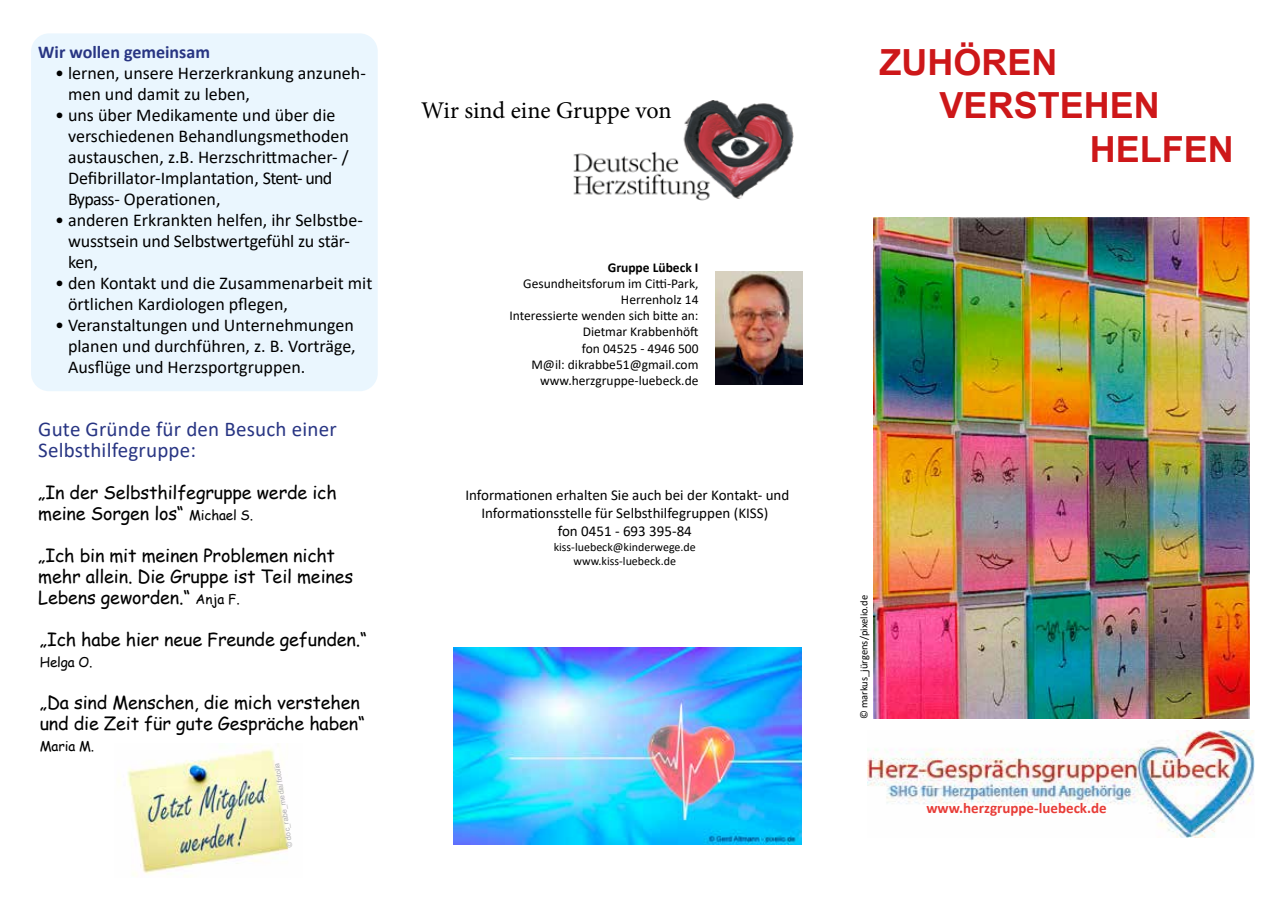
<style>
.page{position:relative;width:1272px;height:902px;background:#fff}
.page>*{position:absolute;margin:0;border:0;box-sizing:border-box;transform-origin:0 0}
.t1{font:700 36px "Arial";color:#cd1719}
.t2{font:24px "Minion Pro";letter-spacing:-.005em;color:#000}
.t3{font:21px/21px "Calibri";letter-spacing:.01em;color:#283583}
.t4{font:18px/21px "Calibri";color:#000}
.t5{font:18px/21px "Comic Sans MS";letter-spacing:-.01em;color:#000}
.t6{font:700 18px "Calibri";color:#283583}
.t7{font:15px/18px "Calibri";color:#000;text-align:center}
.t8{font:700 15px "Calibri";color:#e83c37}
.t9{font:13.5px/16.2px "Calibri";color:#000;text-align:right}
.t10{font:13.5px "Comic Sans MS";letter-spacing:-.01em;color:#000}
.t11{font:700 13.5px "Calibri";color:#000}
.t12{font:12px/14.4px "Calibri";color:#000;text-align:center}
.t13{font:10.5px "Calibri";color:#000}
.t14{font:7.5px "Arial";color:#b0b0b0}
.s1{font-size:13.5px}
</style>
<div class="page">
<div style="left:31px;top:33px;width:347px;height:358px;background:#eaf6fe;border-radius:18px"></div>
<img style="left:127px;top:748px;width:162px;height:129px">
<img style="left:867px;top:730px;width:387px;height:107px">
<img style="left:453px;top:647px;width:348px;height:197px">
<img style="left:715px;top:271px;width:88px;height:113px">
<img style="left:873px;top:218px;width:376px;height:500px">
<img style="left:573px;top:100px;width:220px;height:101px">
<p class="t6" style="left:38px;top:39px;width:173px">Wir wollen gemeinsam</p>
<p class="t4" style="left:68px;top:62px;width:299px;text-indent:-13px">• lernen, unsere Herzerkrankung anzuneh&shy;men und damit zu leben,</p>
<p class="t4" style="left:68px;top:104px;width:282px;text-indent:-13px">• uns über Medikamente und über die verschiedenen Behandlungsmethoden austauschen, z.B. Herzschrittmacher- / Defibrillator-Implantation, Stent- und Bypass- Operationen,</p>
<p class="t4" style="left:68px;top:209px;width:296px;text-indent:-13px">• anderen Erkrankten helfen, ihr Selbstbe&shy;wusstsein und Selbstwertgefühl zu stär&shy;ken,</p>
<p class="t4" style="left:68px;top:272px;width:306px;text-indent:-13px">• den Kontakt und die Zusammenarbeit mit örtlichen Kardiologen pflegen,</p>
<p class="t4" style="left:68px;top:314px;width:289px;text-align:justify;text-indent:-13px">• Veranstaltungen und Unternehmungen planen und durchführen, z. B. Vorträge, Ausflüge und Herzsportgruppen.</p>
<p class="t3" style="left:38px;top:418px;width:300px">Gute Gründe für den Besuch einer<br>Selbsthilfegruppe:</p>
<p class="t5" style="left:38px;top:481px;width:300px">„In der Selbsthilfegruppe werde ich meine Sorgen los“ <span class="s1">Michael S.</span></p>
<p class="t5" style="left:38px;top:544px;width:316px">„Ich bin mit meinen Problemen nicht mehr allein. Die Gruppe ist Teil meines<br>Lebens geworden.“ <span class="s1">Anja F.</span></p>
<p class="t5" style="left:40px;top:628px;width:329px">„Ich habe hier neue Freunde gefunden.“</p>
<p class="t10" style="left:40px;top:652px;width:54px">Helga O.</p>
<p class="t5" style="left:40px;top:691px;width:327px">„Da sind Menschen, die mich verstehen und die Zeit für gute Gespräche haben“</p>
<p class="t10" style="left:40px;top:736px;width:56px">Maria M.</p>
<p class="t14" style="left:285px;top:848px;width:87px;rotate:-99deg">© doc_rabe_media/fotolia</p>
<h2 class="t2" style="left:421px;top:94px;width:252px">Wir sind eine Gruppe von</h2>
<p class="t11" style="left:607px;top:257px;width:92px">Gruppe Lübeck I</p>
<p class="t9" style="left:509px;top:275px;width:191px">Gesundheitsforum im Citti-Park,<br>Herrenholz 14<br>Interessierte wenden sich bitte an:<br>Dietmar Krabbenhöft<br>fon 04525 - 4946 500<br>M@il: dikrabbe51@gmail.com www.herzgruppe-luebeck.de</p>
<p class="t7" style="left:465px;top:486px;width:325px">Informationen erhalten Sie auch bei der Kontakt- und<br>Informationsstelle für Selbsthilfegruppen (KISS)<br>fon 0451 - 693 395-84</p>
<p class="t12" style="left:553px;top:539px;width:144px">kiss-luebeck@kinderwege.de www.kiss-luebeck.de</p>
<h1 class="t1" style="left:879px;top:37px;width:179px">ZUHÖREN</h1>
<h1 class="t1" style="left:939px;top:80px;width:222px">VERSTEHEN</h1>
<h1 class="t1" style="left:1089px;top:123px;width:145px">HELFEN</h1>
<p class="t13" style="left:856px;top:719px;width:126px;rotate:-90deg">© markus_jürgens/pixelio.de</p>
<p class="t8" style="left:926px;top:797px;width:182px">www.herzgruppe-luebeck.de</p>
</div>
